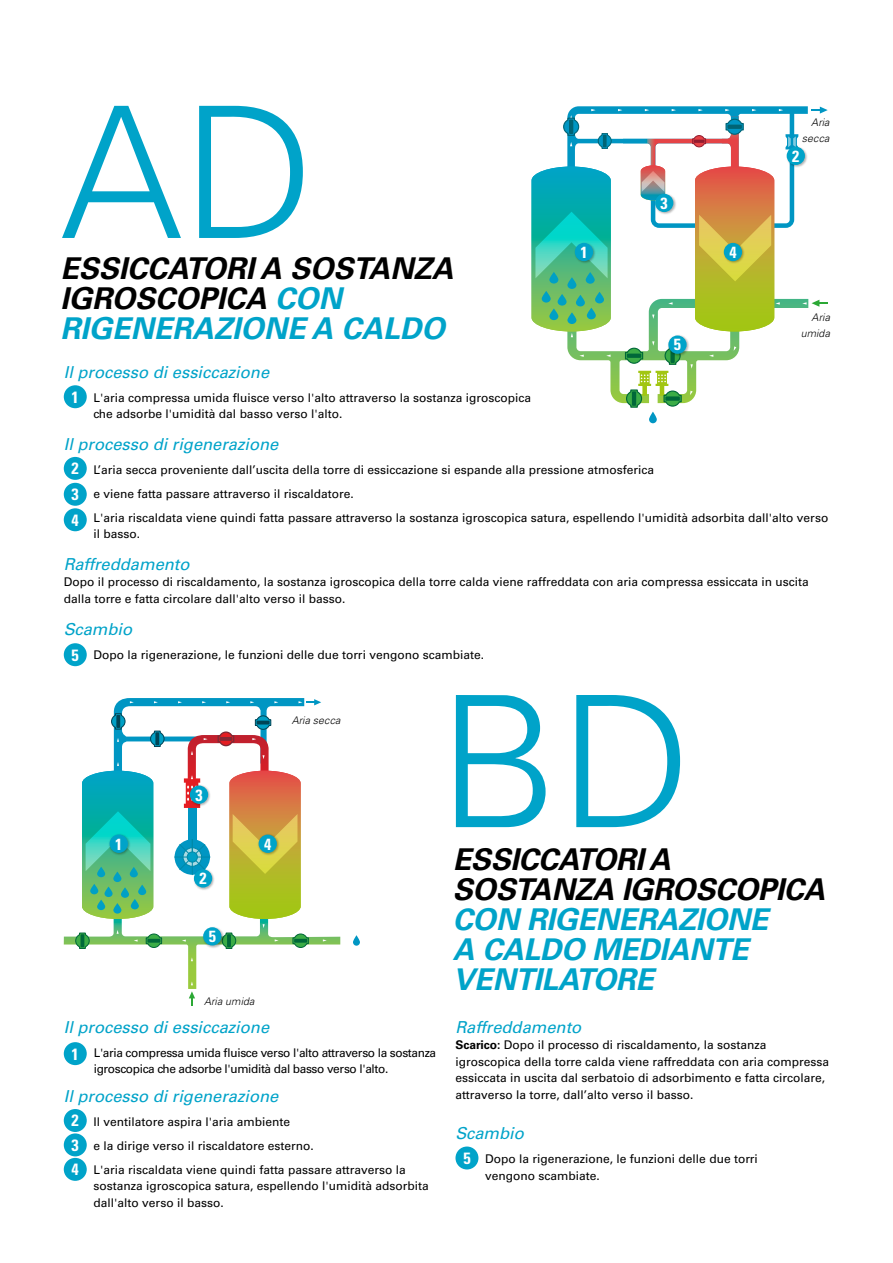
<style>
.page{position:relative;width:893px;height:1263px;background:#fff}
.page>*{position:absolute;margin:0;border:0;box-sizing:border-box;transform-origin:0 0}
.t1{font:300 183px "Univers LT Std";color:#00a3c9}
.t2{font:italic 700 30px/30px "Univers LT Std";color:#000}
.t3{font:italic 700 30px/30px "Univers LT Std";letter-spacing:-.01em;color:#00a3c9}
.t4{font:italic 16.5px "Univers LT Std";color:#00a3c9}
.t5{font:700 condensed 16.05px "Univers LT Std";color:#fff}
.t6{font:12px/16.5px "Univers LT Std";color:#000}
.t7{font:12px/16.5px "Univers LT Std";letter-spacing:-.03em;color:#000}
.t8{font:italic 300 10.5px/16.2px "Univers LT Std";letter-spacing:.015em;color:#000;text-align:right}
.s1{color:#00a3c9}
.s2{font-weight:700;font-stretch:condensed;font-size:16.35px;color:#fff}
.s3{font-weight:700}
</style>
<div class="page">
<svg style="left:649px;top:412px;width:8px;height:11px"></svg>
<svg style="left:531px;top:106px;width:297px;height:302px"></svg>
<svg style="left:549px;top:272px;width:9px;height:12px"></svg>
<svg style="left:567px;top:277px;width:9px;height:12px"></svg>
<svg style="left:586px;top:272px;width:9px;height:12px"></svg>
<svg style="left:549px;top:308px;width:9px;height:12px"></svg>
<svg style="left:567px;top:312px;width:9px;height:12px"></svg>
<svg style="left:587px;top:308px;width:9px;height:11px"></svg>
<svg style="left:558px;top:294px;width:9px;height:12px"></svg>
<svg style="left:542px;top:291px;width:9px;height:12px"></svg>
<svg style="left:576px;top:295px;width:9px;height:11px"></svg>
<svg style="left:595px;top:292px;width:9px;height:11px"></svg>
<svg style="left:353px;top:935px;width:7px;height:11px"></svg>
<svg style="left:64px;top:698px;width:276px;height:308px"></svg>
<svg style="left:97px;top:867px;width:8px;height:10px"></svg>
<svg style="left:113px;top:871px;width:8px;height:11px"></svg>
<svg style="left:130px;top:867px;width:8px;height:10px"></svg>
<svg style="left:97px;top:900px;width:8px;height:10px"></svg>
<svg style="left:113px;top:903px;width:8px;height:10px"></svg>
<svg style="left:131px;top:899px;width:8px;height:10px"></svg>
<svg style="left:104px;top:886px;width:9px;height:11px"></svg>
<svg style="left:90px;top:884px;width:8px;height:10px"></svg>
<svg style="left:121px;top:887px;width:8px;height:11px"></svg>
<svg style="left:138px;top:885px;width:8px;height:10px"></svg>
<div style="left:64px;top:385px;width:23px;height:23px;background:#00a3c9;border-radius:50%"></div>
<div style="left:64px;top:457px;width:23px;height:23px;background:#00a3c9;border-radius:50%"></div>
<div style="left:64px;top:483px;width:23px;height:23px;background:#00a3c9;border-radius:50%"></div>
<div style="left:64px;top:508px;width:23px;height:23px;background:#00a3c9;border-radius:50%"></div>
<div style="left:64px;top:643px;width:23px;height:23px;background:#00a3c9;border-radius:50%"></div>
<div style="left:64px;top:1042px;width:23px;height:23px;background:#00a3c9;border-radius:50%"></div>
<div style="left:64px;top:1109px;width:23px;height:23px;background:#00a3c9;border-radius:50%"></div>
<div style="left:64px;top:1133px;width:23px;height:23px;background:#00a3c9;border-radius:50%"></div>
<div style="left:64px;top:1158px;width:23px;height:23px;background:#00a3c9;border-radius:50%"></div>
<div style="left:455px;top:1146px;width:23px;height:23px;background:#00a3c9;border-radius:50%"></div>
<div style="left:193px;top:868px;width:22px;height:22px;background:#000;opacity:.3"></div>
<div style="left:194px;top:869px;width:18px;height:18px;background:#00a3c9;border-radius:50%"></div>
<div style="left:189px;top:784px;width:22px;height:23px;background:#000;opacity:.3"></div>
<div style="left:190px;top:785px;width:18px;height:19px;background:#00a3c9;border-radius:50%"></div>
<div style="left:202px;top:926px;width:22px;height:22px;background:#000;opacity:.3"></div>
<div style="left:203px;top:927px;width:18px;height:18px;background:#00a3c9;border-radius:50%"></div>
<div style="left:109px;top:834px;width:22px;height:22px;background:#000;opacity:.3"></div>
<div style="left:110px;top:835px;width:18px;height:18px;background:#00a3c9;border-radius:50%"></div>
<div style="left:258px;top:834px;width:22px;height:22px;background:#000;opacity:.3"></div>
<div style="left:259px;top:835px;width:18px;height:18px;background:#00a3c9;border-radius:50%"></div>
<div style="left:654px;top:193px;width:22px;height:22px;background:#000;opacity:.3"></div>
<div style="left:655px;top:194px;width:18px;height:18px;background:#00a3c9;border-radius:50%"></div>
<div style="left:786px;top:146px;width:22px;height:22px;background:#000;opacity:.3"></div>
<div style="left:787px;top:147px;width:18px;height:18px;background:#00a3c9;border-radius:50%"></div>
<div style="left:667px;top:335px;width:22px;height:22px;background:#000;opacity:.3"></div>
<div style="left:668px;top:335px;width:19px;height:19px;background:#00a3c9;border-radius:50%"></div>
<div style="left:574px;top:242px;width:22px;height:22px;background:#000;opacity:.3"></div>
<div style="left:575px;top:243px;width:18px;height:18px;background:#00a3c9;border-radius:50%"></div>
<div style="left:723px;top:242px;width:22px;height:22px;background:#000;opacity:.3"></div>
<div style="left:724px;top:243px;width:18px;height:18px;background:#00a3c9;border-radius:50%"></div>
<h1 class="t1" style="left:60px;top:63px;width:256px">AD</h1>
<h2 class="t2" style="left:60px;top:254px;width:395px">ESSICCATORI A SOSTANZA<br>IGROSCOPICA <span class="s1">CON<br>RIGENERAZIONE A CALDO</span></h2>
<h3 class="t5" style="left:661px;top:193px;width:9px">3</h3>
<h3 class="t5" style="left:580px;top:242px;width:9px">1</h3>
<h3 class="t5" style="left:729px;top:242px;width:9px">4</h3>
<h3 class="t5" style="left:674px;top:335px;width:9px">5</h3>
<p class="t8" style="left:802px;top:114px;width:29px">Aria secca</p>
<h3 class="t5" style="left:792px;top:146px;width:9px">2</h3>
<p class="t8" style="left:801px;top:309px;width:31px">Aria umida</p>
<h3 class="t4" style="left:64px;top:362px;width:207px">Il processo di essiccazione</h3>
<p class="t6" style="left:94px;top:389px;width:439px;text-indent:-22px"><span class="s2">1</span> L'aria compressa umida fluisce verso l'alto attraverso la sostanza igroscopica che adsorbe l'umidità dal basso verso l'alto.</p>
<h3 class="t4" style="left:64px;top:434px;width:216px">Il processo di rigenerazione</h3>
<p class="t6" style="left:72px;top:458px;width:758px;line-height:24px"><span class="s2">2</span> L’aria secca proveniente dall’uscita della torre di essiccazione si espande alla pressione atmosferica<br><span class="s2">3</span> e viene fatta passare attraverso il riscaldatore.<br><span class="s2">4</span> L'aria riscaldata viene quindi fatta passare attraverso la sostanza igroscopica satura, espellendo l'umidità adsorbita dall'alto verso</p>
<p class="t6" style="left:94px;top:526px;width:48px">il basso.</p>
<h3 class="t4" style="left:64px;top:554px;width:127px">Raffreddamento</h3>
<p class="t6" style="left:64px;top:574px;width:746px">Dopo il processo di riscaldamento, la sostanza igroscopica della torre calda viene raffreddata con aria compressa essiccata in uscita dalla torre e fatta circolare dall'alto verso il basso.</p>
<h3 class="t4" style="left:64px;top:619px;width:70px">Scambio</h3>
<p class="t6" style="left:72px;top:646px;width:414px"><span class="s2">5</span> Dopo la rigenerazione, le funzioni delle due torri vengono scambiate.</p>
<p class="t8" style="left:292px;top:713px;width:50px">Aria secca</p>
<h3 class="t5" style="left:195px;top:785px;width:9px">3</h3>
<h3 class="t5" style="left:115px;top:834px;width:9px">1</h3>
<h3 class="t5" style="left:264px;top:834px;width:9px">4</h3>
<h3 class="t5" style="left:199px;top:869px;width:9px">2</h3>
<h3 class="t5" style="left:209px;top:927px;width:9px">5</h3>
<p class="t8" style="left:204px;top:993px;width:52px">Aria umida</p>
<h3 class="t4" style="left:64px;top:1017px;width:207px">Il processo di essiccazione</h3>
<p class="t7" style="left:94px;top:1044px;width:344px;text-indent:-22px"><span class="s2">1</span> L'aria compressa umida fluisce verso l'alto attraverso la sostanza igroscopica che adsorbe l'umidità dal basso verso l'alto.</p>
<h3 class="t4" style="left:64px;top:1086px;width:216px">Il processo di rigenerazione</h3>
<p class="t6" style="left:72px;top:1109px;width:336px;line-height:24px"><span class="s2">2</span> Il ventilatore aspira l'aria ambiente<br><span class="s2">3</span> e la dirige verso il riscaldatore esterno.<br><span class="s2">4</span> L'aria riscaldata viene quindi fatta passare attraverso la</p>
<p class="t6" style="left:94px;top:1178px;width:337px">sostanza igroscopica satura, espellendo l'umidità adsorbita dall'alto verso il basso.</p>
<h1 class="t1" style="left:438px;top:652px;width:256px">BD</h1>
<h2 class="t2" style="left:453px;top:845px;width:374px">ESSICCATORI A<br>SOSTANZA IGROSCOPICA</h2>
<h2 class="t3" style="left:453px;top:905px;width:317px">CON RIGENERAZIONE<br>A CALDO MEDIANTE<br>VENTILATORE</h2>
<h3 class="t4" style="left:455px;top:1017px;width:127px">Raffreddamento</h3>
<p class="t6" style="left:455px;top:1036px;width:375px"><span class="s3">Scarico:</span> Dopo il processo di riscaldamento, la sostanza igroscopica della torre calda viene raffreddata con aria compressa essiccata in uscita dal serbatoio di adsorbimento e fatta circolare, attraverso la torre, dall’alto verso il basso.</p>
<h3 class="t4" style="left:455px;top:1123px;width:70px">Scambio</h3>
<p class="t6" style="left:485px;top:1151px;width:274px;text-indent:-22px"><span class="s2">5</span> Dopo la rigenerazione, le funzioni delle due torri vengono scambiate.</p>
</div>
